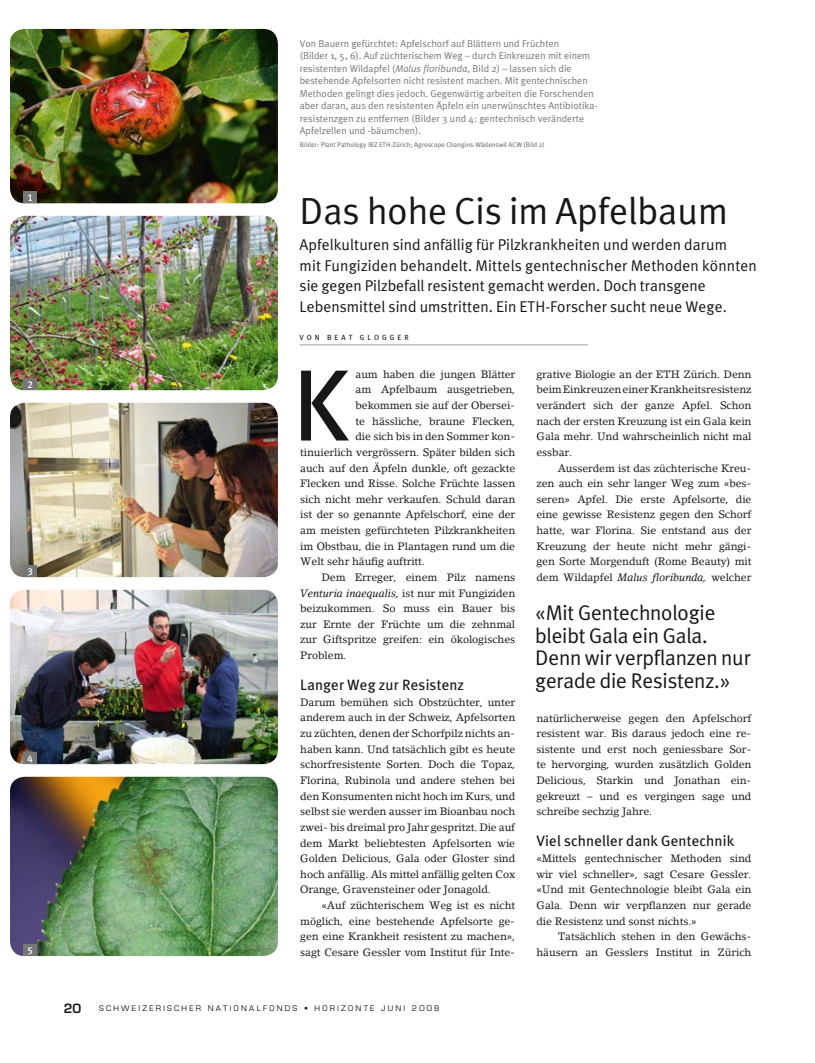
<style>
.page{position:relative;width:815px;height:1063px;background:#fff}
.page>*{position:absolute;margin:0;border:0;box-sizing:border-box;transform-origin:0 0}
.t1{font:101.38px "Meta Plus";color:#181716}
.t2{font:37.88px "Meta Plus Normal";color:#181716}
.t3{font:21.25px/22.5px "Meta Plus Normal";letter-spacing:-.01em;color:#181716}
.t4{font:15.62px/20.6px "Meta Plus Normal";letter-spacing:.005em;color:#181716}
.t5{font:15px "Meta Plus";letter-spacing:.01em;color:#181716}
.t6{font:600 12.5px "Eurostile LT";color:#181716}
.t7{font:10.62px/15.6px "Lino Letter";letter-spacing:-.01em;color:#181716;text-align:justify}
.t8{font:italic 10.62px "Lino Letter";letter-spacing:-.01em;color:#181716}
.t9{font:10px/12.5px "Meta Plus Normal";letter-spacing:.005em;color:#767675}
.t10{font:10px "Meta Plus Medium Caps";color:#fff}
.t11{font:7.5px "Eurostile LT";letter-spacing:.3em;color:#181716}
.t12{font:7.5px "Meta Plus";letter-spacing:.4em;color:#181716}
.t13{font:6.88px "Meta Plus";color:#767675}
.s1{font-style:italic}
.s2{font-style:normal}
</style>
<div class="page">
<hr style="left:300px;top:345px;width:288px;height:1px;background:#9c9c9c">
<img style="left:11px;top:30px;width:266px;height:173px">
<div style="left:4px;top:23px;width:280px;height:187px;border:6px solid #fff;border-radius:18px"></div>
<img style="left:11px;top:217px;width:266px;height:172px">
<div style="left:4px;top:210px;width:280px;height:186px;border:6px solid #fff;border-radius:18px"></div>
<img style="left:11px;top:404px;width:266px;height:172px">
<div style="left:4px;top:397px;width:280px;height:186px;border:6px solid #fff;border-radius:18px"></div>
<img style="left:11px;top:591px;width:266px;height:172px">
<div style="left:4px;top:584px;width:280px;height:186px;border:6px solid #fff;border-radius:18px"></div>
<img style="left:11px;top:778px;width:266px;height:177px">
<div style="left:4px;top:771px;width:280px;height:191px;border:6px solid #fff;border-radius:18px"></div>
<div style="left:23px;top:192px;width:14px;height:11px;background:#767675"></div>
<div style="left:23px;top:378px;width:14px;height:12px;background:#767675"></div>
<div style="left:23px;top:565px;width:14px;height:12px;background:#767675"></div>
<div style="left:23px;top:753px;width:14px;height:11px;background:#767675"></div>
<div style="left:23px;top:944px;width:14px;height:12px;background:#767675"></div>
<p class="t10" style="left:27px;top:192px;width:7px">1</p>
<p class="t10" style="left:27px;top:378px;width:7px">2</p>
<p class="t10" style="left:27px;top:565px;width:7px">3</p>
<p class="t10" style="left:27px;top:753px;width:7px">4</p>
<p class="t10" style="left:27px;top:944px;width:7px">5</p>
<p class="t9" style="left:300px;top:37px;width:298px">Von Bauern gefürchtet: Apfelschorf auf Blättern und Früchten<br>(Bilder 1, 5, 6). Auf züchterischem Weg – durch Einkreuzen mit einem resistenten Wildapfel (<span class="s1">Malus floribunda</span>, Bild 2) – lassen sich die bestehende Apfelsorten nicht resistent machen. Mit gentechnischen Methoden gelingt dies jedoch. Gegenwärtig arbeiten die Forschenden aber daran, aus den resistenten Äpfeln ein unerwünschtes Antibiotika&shy;resistenzgen zu entfernen (Bilder 3 und 4: gentechnisch veränderte Apfelzellen und -bäumchen).</p>
<p class="t13" style="left:300px;top:140px;width:247px">Bilder: Plant Pathology IBZ ETH-Zürich; Agroscope Changins-Wädenswil ACW (Bild 2)</p>
<h2 class="t2" style="left:300px;top:189px;width:430px">Das hohe Cis im Apfelbaum</h2>
<p class="t4" style="left:300px;top:234px;width:459px">Apfelkulturen sind anfällig für Pilzkrankheiten und werden darum<br>mit Fungiziden behandelt. Mittels gentechnischer Methoden könnten sie gegen Pilzbefall resistent gemacht werden. Doch transgene Lebensmittel sind umstritten. Ein ETH-Forscher sucht neue Wege.</p>
<p class="t12" style="left:300px;top:333px;width:111px">VON BEAT GLOGGER</p>
<h1 class="t1" style="left:292px;top:347px;width:60px">K</h1>
<p class="t7" style="left:356px;top:366px;width:161px">aum haben die jungen Blätter</p>
<p class="t7" style="left:356px;top:382px;width:161px">am Apfelbaum ausgetrieben,</p>
<p class="t7" style="left:356px;top:397px;width:161px">bekommen sie auf der Obersei-</p>
<p class="t7" style="left:356px;top:413px;width:161px">te hässliche, braune Flecken,</p>
<p class="t7" style="left:356px;top:429px;width:161px">die sich bis in den Sommer kon-</p>
<p class="t7" style="left:300px;top:444px;width:216px">tinuierlich vergrössern. Später bilden sich</p>
<p class="t7" style="left:300px;top:460px;width:216px">auch auf den Äpfeln dunkle, oft gezackte</p>
<p class="t7" style="left:300px;top:476px;width:216px">Flecken und Risse. Solche Früchte lassen</p>
<p class="t7" style="left:300px;top:491px;width:216px">sich nicht mehr verkaufen. Schuld daran</p>
<p class="t7" style="left:300px;top:507px;width:216px">ist der so genannte Apfelschorf, eine der</p>
<p class="t7" style="left:300px;top:522px;width:216px">am meisten gefürchteten Pilzkrankheiten</p>
<p class="t7" style="left:300px;top:538px;width:216px">im Obstbau, die in Plantagen rund um die</p>
<p class="t7" style="left:300px;top:554px;width:126px">Welt sehr häufig auftritt.</p>
<p class="t7" style="left:322px;top:569px;width:195px">Dem Erreger, einem Pilz namens</p>
<p class="t8" style="left:300px;top:586px;width:216px">Venturia inaequalis, <span class="s2">ist nur mit Fungiziden</span></p>
<p class="t7" style="left:300px;top:601px;width:216px">beizukommen. So muss ein Bauer bis</p>
<p class="t7" style="left:300px;top:616px;width:216px">zur Ernte der Früchte um die zehnmal</p>
<p class="t7" style="left:300px;top:632px;width:216px">zur Giftspritze greifen: ein ökologisches</p>
<p class="t7" style="left:300px;top:647px;width:48px">Problem.</p>
<h3 class="t5" style="left:300px;top:676px;width:165px">Langer Weg zur Resistenz</h3>
<p class="t7" style="left:300px;top:694px;width:216px">Darum bemühen sich Obstzüchter, unter anderem auch in der Schweiz, Apfelsorten zu züchten, denen der Schorfpilz nichts an&shy;haben kann. Und tatsächlich gibt es heute schorfresistente Sorten. Doch die Topaz, Florina, Rubinola und andere stehen bei den Konsumenten nicht hoch im Kurs, und selbst sie werden ausser im Bioanbau noch zwei- bis dreimal pro Jahr gespritzt. Die auf dem Markt beliebtesten Apfelsorten wie Golden Delicious, Gala oder Gloster sind hoch anfällig. Als mittel anfällig gelten Cox Orange, Gravensteiner oder Jonagold.</p>
<p class="t7" style="left:300px;top:897px;width:216px;text-indent:21px">«Auf züchterischem Weg ist es nicht möglich, eine bestehende Apfelsorte ge&shy;gen eine Krankheit resistent zu machen», sagt Cesare Gessler vom Institut für Inte-</p>
<p class="t6" style="left:64px;top:1001px;width:19px">20</p>
<p class="t11" style="left:99px;top:1003px;width:342px">SCHWEIZERISCHER NATIONALFONDS • HORIZONTE JUNI 2008</p>
<p class="t7" style="left:536px;top:366px;width:216px">grative Biologie an der ETH Zürich. Denn beim Einkreuzen einer Krankheitsresistenz verändert sich der ganze Apfel. Schon nach der ersten Kreuzung ist ein Gala kein Gala mehr. Und wahrscheinlich nicht mal essbar.</p>
<p class="t7" style="left:536px;top:460px;width:216px;text-indent:21px">Ausserdem ist das züchterische Kreu&shy;zen auch ein sehr langer Weg zum «bes&shy;seren» Apfel. Die erste Apfelsorte, die eine gewisse Resistenz gegen den Schorf hatte, war Florina. Sie entstand aus der Kreuzung der heute nicht mehr gängi&shy;gen Sorte Morgenduft (Rome Beauty) mit dem Wildapfel <span class="s1">Malus floribunda,</span> welcher</p>
<h3 class="t3" style="left:535px;top:601px;width:217px">«Mit Gentechnologie bleibt Gala ein Gala.<br>Denn wir verpflanzen nur gerade die Resistenz.»</h3>
<p class="t7" style="left:536px;top:710px;width:216px;text-align:left">natürlicherweise gegen den Apfelschorf resistent war. Bis daraus jedoch eine re&shy;sistente und erst noch geniessbare Sor&shy;te hervorging, wurden zusätzlich Golden Delicious, Starkin und Jonathan ein&shy;gekreuzt – und es vergingen sage und schreibe sechzig Jahre.</p>
<h3 class="t5" style="left:536px;top:833px;width:199px">Viel schneller dank Gentechnik</h3>
<p class="t7" style="left:536px;top:851px;width:216px">«Mittels gentechnischer Methoden sind wir viel schneller», sagt Cesare Gessler. «Und mit Gentechnologie bleibt Gala ein Gala. Denn wir verpflanzen nur gerade die Resistenz und sonst nichts.»</p>
<p class="t7" style="left:536px;top:929px;width:216px;text-align:right">Tatsächlich stehen in den Gewächs&shy;häusern an Gesslers Institut in Zürich</p>
</div>
